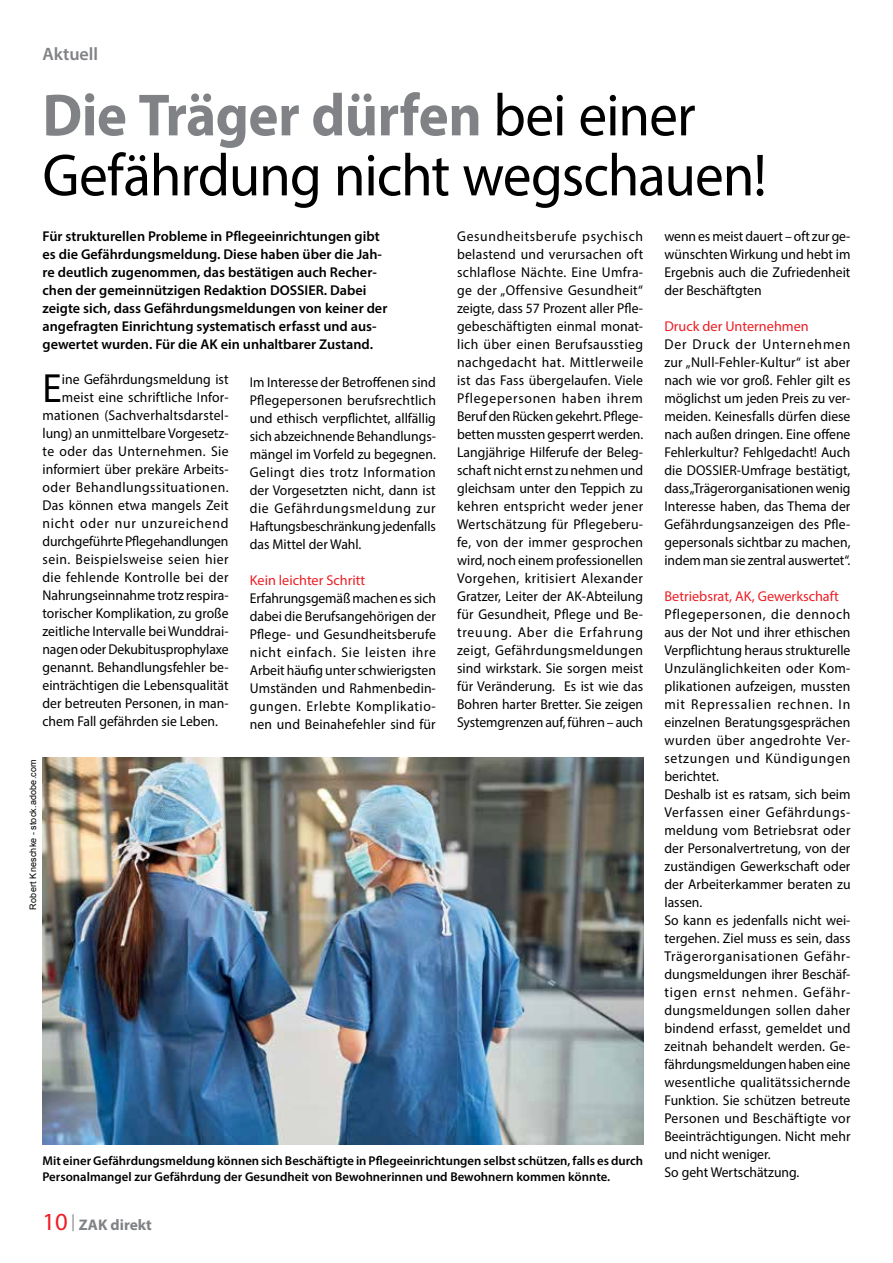
<style>
.page{position:relative;width:893px;height:1263px;background:#fff}
.page>*{position:absolute;margin:0;border:0;box-sizing:border-box;transform-origin:0 0}
.t1{font:60px/60px "Myriad Pro";letter-spacing:-.02em;color:#000;scale:.95 1}
.t2{font:40.95px "Myriad Pro";color:#000;scale:.96 1}
.t3{font:600 18px "Myriad Pro";color:#808285}
.t4{font:700 15.45px "Myriad Pro";color:#808285}
.t5{font:14.25px/18px "Myriad Pro";letter-spacing:.005em;color:#000;text-align:justify;scale:.96 1}
.t6{font:600 14.25px/18px "Myriad Pro";color:#000}
.t7{font:14.25px "Myriad Pro";color:#ed1d24}
.t8{font:14.25px "Myriad Pro";letter-spacing:.035em;color:#000;scale:.96 1}
.t9{font:14.25px "Myriad Pro";letter-spacing:.03em;color:#000;scale:.96 1}
.t10{font:14.25px "Myriad Pro";letter-spacing:.055em;color:#000;scale:.96 1}
.t11{font:600 12.75px/15.8px "Myriad Pro";color:#000}
.t12{font:9px "Arial";letter-spacing:.02em;color:#000}
.s1{font-weight:700;color:#808285}
.s2{font-weight:400;font-size:24.6px;color:#ed1d24}
.s3{font-style:inherit}
</style>
<div class="page">
<img style="left:43px;top:757px;width:600px;height:387px">
<p class="t3" style="left:43px;top:43px;width:57px">Aktuell</p>
<p class="t1" style="left:43px;top:84px;width:764px"><span class="s1">Die Träger dürfen</span> bei einer<br>Gefährdung nicht wegschauen!</p>
<p class="t6" style="left:43px;top:227px;width:346px">Für strukturellen Probleme in Pflegeeinrichtungen gibt es die Gefährdungsmeldung. Diese haben über die Jah&shy;re deutlich zugenommen, das bestätigen auch Recher&shy;chen der gemeinnützigen Redaktion DOSSIER. Dabei zeigte sich, dass Gefährdungsmeldungen von keiner der angefragten Einrichtung systematisch erfasst und aus&shy;gewertet wurden. Für die AK ein unhaltbarer Zustand.</p>
<p class="t2" style="left:43px;top:363px;width:22px">E</p>
<p class="t5" style="left:62px;top:370px;width:175px">ine Gefährdungsmeldung ist</p>
<p class="t5" style="left:457px;top:227px;width:195px">Gesundheitsberufe psychisch belastend und verursachen oft schlaflose Nächte. Eine Umfra&shy;ge der „Offensive Gesundheit“ zeigte, dass 57 Prozent aller Pfe&shy;gebeschäftigten einmal monat&shy;lich über einen Berufsausstieg nachgedacht hat. Mittlerweile ist das Fass übergelaufen. Viele Pflegepersonen haben ihrem Beruf den Rücken gekehrt. Pfege&shy;betten mussten gesperrt werden.<br>Langjährige Hilferufe der Beleg&shy;schaft nicht ernst zu nehmen und gleichsam unter den Teppich zu kehren entspricht weder jener Wertschätzung für Pflegeberu&shy;fe, von der immer gesprochen wird, noch einem professionellen Vorgehen, kritisiert Alexander Gratzer, Leiter der AK-Abteilung für Gesundheit, Pfege und Be&shy;treuung. Aber die Erfahrung zeigt, Gefährdungsmeldungen sind wirkstark. Sie sorgen meist für Veränderung. Es ist wie das Bohren harter Bretter. Sie zeigen Systemgrenzen auf, führen – auch</p>
<p class="t5" style="left:664px;top:227px;width:195px">wenn es meist dauert – oft zur ge&shy;wünschten Wirkung und hebt im Ergebnis auch die Zufriedenheit der Beschäftgten</p>
<p class="t7" style="left:664px;top:318px;width:146px">Druck der Unternehmen</p>
<p class="t5" style="left:664px;top:335px;width:195px">Der Druck der Unternehmen zur „Null-Fehler-Kultur“ ist aber nach wie vor groß. Fehler gilt es möglichst um jeden Preis zu ver&shy;meiden. Keinesfalls dürfen diese nach außen dringen. Eine ofene Fehlerkultur? Fehlgedacht! Auch die DOSSIER-Umfrage bestätigt, dass „Trägerorganisationen wenig Interesse haben, das Thema der Gefährdungsanzeigen des Pfe&shy;gepersonals sichtbar zu machen, indem man sie zentral auswertet“.</p>
<p class="t7" style="left:664px;top:588px;width:176px">Betriebsrat, AK, Gewerkschaft</p>
<p class="t5" style="left:664px;top:605px;width:195px;text-align:left">Pflegepersonen, die dennoch aus der Not und ihrer ethischen<br>Verpfichtung heraus strukturelle<br>Unzulänglichkeiten oder Kom&shy;plikationen aufzeigen, mussten mit Repressalien rechnen. In einzelnen Beratungsgesprächen wurden über angedrohte Ver&shy;setzungen und Kündigungen berichtet.<br>Deshalb ist es ratsam, sich beim<br>Verfassen einer Gefährdungs&shy;meldung vom Betriebsrat oder der Personalvertretung, von der zuständigen Gewerkschaft oder der Arbeiterkammer beraten zu lassen.<br>So kann es jedenfalls nicht wei&shy;tergehen. Ziel muss es sein, dass<br>Trägerorganisationen Gefähr&shy;dungsmeldungen ihrer Beschäf&shy;tigen ernst nehmen. Gefähr&shy;dungsmeldungen sollen daher bindend erfasst, gemeldet und zeitnah behandelt werden. Ge&shy;fährdungsmeldungen haben eine wesentliche qualitätssichernde<br>Funktion. Sie schützen betreute<br>Personen und Beschäftigte vor<br>Beeinträchtigungen. Nicht mehr und nicht weniger.<br>So geht Wertschätzung.</p>
<p class="t5" style="left:250px;top:373px;width:195px">Im Interesse der Betrofenen sind Pfegepersonen berufsrechtlich und ethisch verpfichtet, allfällig sich abzeichnende Behandlungs&shy;mängel im Vorfeld zu begegnen.<br>Gelingt dies trotz Information der Vorgesetzten nicht, dann ist die Gefährdungsmeldung zur Haftungsbeschränkung jedenfalls das Mittel der Wahl.</p>
<p class="t7" style="left:250px;top:571px;width:117px">Kein leichter Schritt</p>
<p class="t5" style="left:250px;top:589px;width:195px">Erfahrungsgemäß machen es sich dabei die Berufsangehörigen der Pfege- und Gesundheitsberufe nicht einfach. Sie leisten ihre Arbeit häufg unter schwierigsten Umständen und Rahmenbedin&shy;gungen. Erlebte Komplikatio&shy;nen und Beinahefehler sind für</p>
<p class="t5" style="left:62px;top:388px;width:175px">meist eine schriftliche Infor-</p>
<p class="t5" style="left:43px;top:406px;width:195px">mationen (Sachverhaltsdarstel-</p>
<p class="t5" style="left:43px;top:424px;width:195px">lung) an unmittelbare Vorgesetz-</p>
<p class="t9" style="left:43px;top:442px;width:195px">te oder das Unternehmen. Sie</p>
<p class="t5" style="left:43px;top:460px;width:195px">informiert über prekäre Arbeits-</p>
<p class="t8" style="left:43px;top:478px;width:195px">oder Behandlungssituationen.</p>
<p class="t5" style="left:43px;top:496px;width:195px">Das können etwa mangels Zeit</p>
<p class="t10" style="left:43px;top:514px;width:195px">nicht oder nur unzureichend</p>
<p class="t5" style="left:43px;top:532px;width:195px">durchgeführte Pfegehandlungen</p>
<p class="t8" style="left:43px;top:550px;width:195px">sein. Beispielsweise seien hier</p>
<p class="t9" style="left:43px;top:568px;width:195px">die fehlende Kontrolle bei der</p>
<p class="t5" style="left:43px;top:586px;width:195px">Nahrungseinnahme trotz respira-</p>
<p class="t5" style="left:43px;top:604px;width:195px">torischer Komplikation, zu große</p>
<p class="t5" style="left:43px;top:622px;width:195px">zeitliche Intervalle bei Wunddrai-</p>
<p class="t5" style="left:43px;top:640px;width:195px">nagen oder Dekubitusprophylaxe</p>
<p class="t5" style="left:43px;top:658px;width:195px">genannt. Behandlungsfehler be-</p>
<p class="t5" style="left:43px;top:676px;width:195px">einträchtigen die Lebensqualität</p>
<p class="t5" style="left:43px;top:694px;width:195px">der betreuten Personen, in man-</p>
<p class="t5" style="left:43px;top:712px;width:184px">chem Fall gefährden sie Leben.</p>
<p class="t12" style="left:27px;top:909px;width:152px;rotate:-90deg">Robert Kneschke - stock.adobe.com</p>
<p class="t11" style="left:43px;top:1153px;width:602px">Mit einer Gefährdungsmeldung können sich Beschäftigte in Pfegeeinrichtungen selbst schützen, falls es durch<br>Personalmangel zur Gefährdung der Gesundheit von Bewohnerinnen und Bewohnern kommen könnte.</p>
<p class="t4" style="left:43px;top:1215px;width:111px"><span class="s2">10</span> <sup>|</sup> <span class="s3">ZAK</span> direkt</p>
</div>
